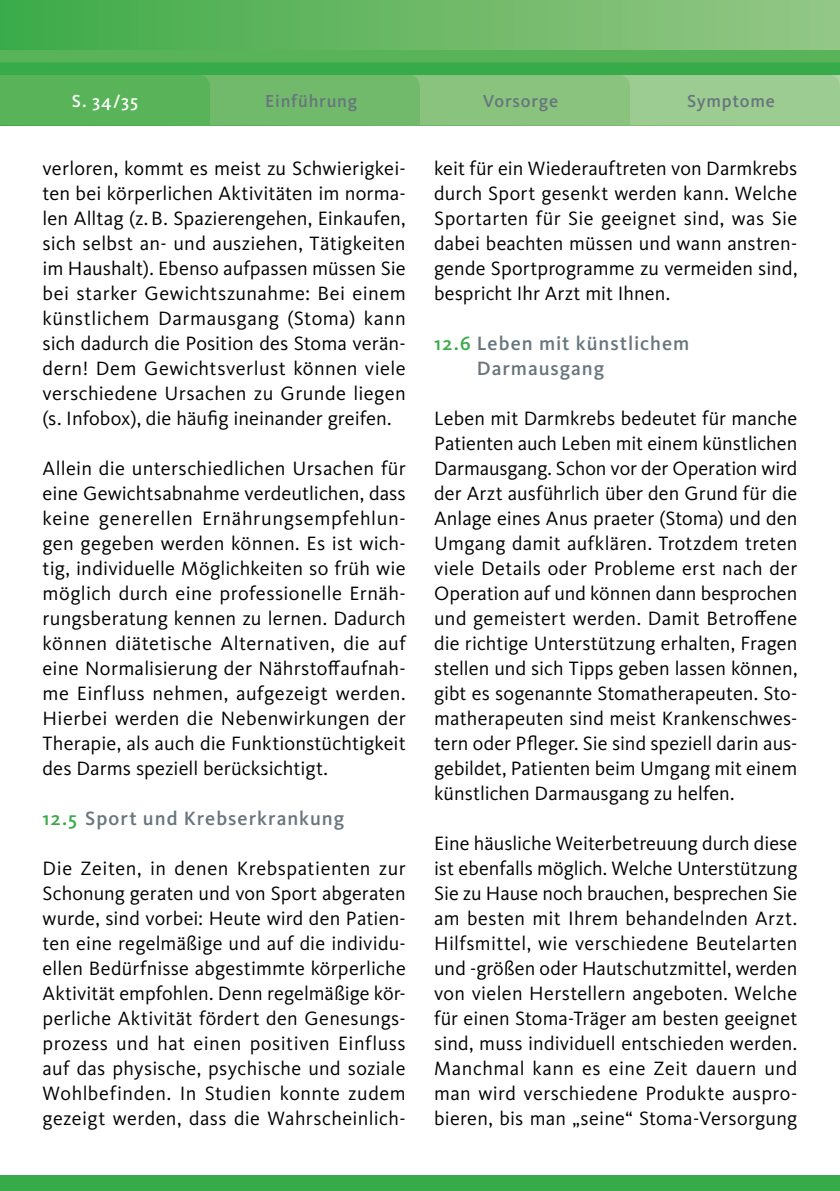
<style>
.page{position:relative;width:840px;height:1191px;background:#fff}
.page>*{position:absolute;margin:0;border:0;box-sizing:border-box;transform-origin:0 0}
.t1{font:20px/25px "Kievit Pro";letter-spacing:.005em;color:#000;text-align:justify}
.t2{font:500 20px/25px "Kievit Pro";letter-spacing:.05em;color:#68757d}
.t3{font:500 18px "Kievit Pro";letter-spacing:.045em;color:#68757d}
.t4{font:500 18px "Kievit Pro";color:#fff}
.s1{color:#37ab49}
</style>
<div class="page">
<div style="left:0;top:0;width:839px;height:125px;background:linear-gradient(to right,#3eab48,#97c786)"></div>
<div style="left:0;top:1175px;width:839px;height:16px;background:#37ab49"></div>
<svg style="left:0;top:50px;width:839px;height:13px;background:#56b258"></svg>
<div style="left:0;top:63px;width:839px;height:12px;background:#37ab49"></div>
<svg style="left:0;top:75px;width:839px;height:50px;background:#7bbe74"></svg>
<p class="t4" style="left:72px;top:90px;width:68px">S. 34/35</p>
<p class="t3" style="left:265px;top:90px;width:93px">Einführung</p>
<p class="t3" style="left:482px;top:90px;width:77px">Vorsorge</p>
<p class="t3" style="left:687px;top:90px;width:89px">Symptome</p>
<p class="t1" style="left:42px;top:156px;width:364px">verloren, kommt es meist zu Schwierigkei&shy;ten bei körperlichen Aktivitäten im norma&shy;len Alltag (z. B. Spazierengehen, Einkaufen, sich selbst an- und ausziehen, Tätigkeiten im Haushalt). Ebenso aufpassen müssen Sie bei starker Gewichtszunahme: Bei einem künstlichem Darmausgang (Stoma) kann sich dadurch die Position des Stoma verän&shy;dern! Dem Gewichtsverlust können viele verschiedene Ursachen zu Grunde liegen (s. Infobox), die häufig ineinander greifen.</p>
<p class="t1" style="left:42px;top:456px;width:364px">Allein die unterschiedlichen Ursachen für eine Gewichtsabnahme verdeutlichen, dass keine generellen Ernährungsempfehlun&shy;gen gegeben werden können. Es ist wich&shy;tig, individuelle Möglichkeiten so früh wie möglich durch eine professionelle Ernäh&shy;rungsberatung kennen zu lernen. Dadurch können diätetische Alternativen, die auf eine Normalisierung der Nährstoffaufnah&shy;me Einfluss nehmen, aufgezeigt werden.<br>Hierbei werden die Nebenwirkungen der Therapie, als auch die Funktionstüchtigkeit des Darms speziell berücksichtigt.</p>
<p class="t2" style="left:43px;top:806px;width:303px"><span class="s1">12.5</span> Sport und Krebserkrankung</p>
<p class="t1" style="left:43px;top:856px;width:364px">Die Zeiten, in denen Krebspatienten zur Schonung geraten und von Sport abgeraten wurde, sind vorbei: Heute wird den Patien&shy;ten eine regelmäßige und auf die individu&shy;ellen Bedürfnisse abgestimmte körperliche Aktivität empfohlen. Denn regelmäßige kör&shy;perliche Aktivität fördert den Genesungs&shy;prozess und hat einen positiven Einfluss auf das physische, psychische und soziale Wohlbefinden. In Studien konnte zudem gezeigt werden, dass die Wahrscheinlich-</p>
<p class="t1" style="left:434px;top:156px;width:364px">keit für ein Wiederauftreten von Darmkrebs durch Sport gesenkt werden kann. Welche Sportarten für Sie geeignet sind, was Sie dabei beachten müssen und wann anstren&shy;gende Sportprogramme zu vermeiden sind, bespricht Ihr Arzt mit Ihnen.</p>
<p class="t2" style="left:476px;top:331px;width:214px;text-indent:-43px"><span class="s1">12.6</span> Leben mit künstlichem<br>Darmausgang</p>
<p class="t1" style="left:434px;top:406px;width:364px">Leben mit Darmkrebs bedeutet für manche Patienten auch Leben mit einem künstlichen Darmausgang. Schon vor der Operation wird der Arzt ausführlich über den Grund für die Anlage eines Anus praeter (Stoma) und den Umgang damit aufklären. Trotzdem treten viele Details oder Probleme erst nach der Operation auf und können dann besprochen und gemeistert werden. Damit Betroffene die richtige Unterstützung erhalten, Fragen stellen und sich Tipps geben lassen können, gibt es sogenannte Stomatherapeuten. Sto&shy;matherapeuten sind meist Krankenschwes&shy;tern oder Pfleger. Sie sind speziell darin aus&shy;gebildet, Patienten beim Umgang mit einem künstlichen Darmausgang zu helfen.</p>
<p class="t1" style="left:434px;top:831px;width:364px">Eine häusliche Weiterbetreuung durch diese ist ebenfalls möglich. Welche Unterstützung Sie zu Hause noch brauchen, besprechen Sie am besten mit Ihrem behandelnden Arzt.<br>Hilfsmittel, wie verschiedene Beutelarten und -größen oder Hautschutzmittel, werden von vielen Herstellern angeboten. Welche für einen Stoma-Träger am besten geeignet sind, muss individuell entschieden werden.<br>Manchmal kann es eine Zeit dauern und man wird verschiedene Produkte auspro&shy;bieren, bis man „seine“ Stoma-Versorgung</p>
</div>
